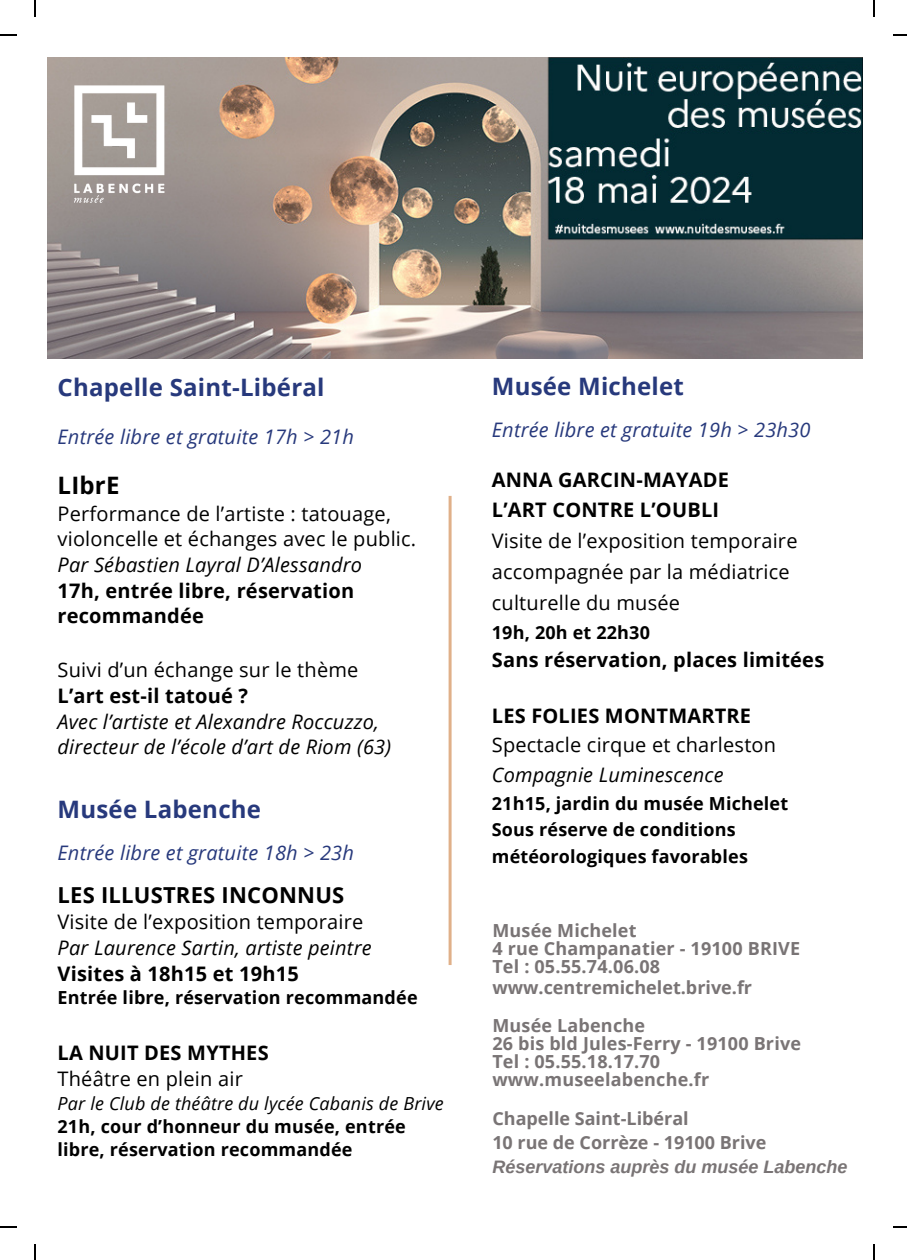
<style>
.page{position:relative;width:907px;height:1260px;background:#fff}
.page>*{position:absolute;margin:0;border:0;box-sizing:border-box;transform-origin:0 0}
.t1{font:700 24px "Open Sans";letter-spacing:.01em;color:#27397c}
.t2{font:700 24px "Open Sans";letter-spacing:.01em;color:#000}
.t3{font:700 22px "Open Sans";letter-spacing:.01em;color:#000}
.t4{font:20px/30.6px "Open Sans";letter-spacing:.01em;color:#000}
.t5{font:700 20px/25.6px "Open Sans";letter-spacing:.01em;color:#000}
.t6{font:italic 20px/25.6px "Open Sans";letter-spacing:.01em;color:#000}
.t7{font:italic 20px "Open Sans";letter-spacing:.01em;color:#27397c}
.t8{font:700 18px/18px "Open Sans";letter-spacing:.01em;color:#797475}
.t9{font:700 18px/26.6px "Open Sans";letter-spacing:.01em;color:#000}
.t10{font:italic 18px "Open Sans";letter-spacing:.01em;color:#000}
.s1{font-family:"Arimo";font-style:italic}
</style>
<div class="page">
<img style="left:47px;top:57px;width:815px;height:302px">
<img style="left:63px;top:77px;width:111px;height:131px">
<hr style="left:448px;top:496px;width:3px;height:468px;background:#e0b089">
<svg style="left:34px;top:0;width:2px;height:16px"></svg>
<svg style="left:0;top:34px;width:16px;height:2px"></svg>
<svg style="left:873px;top:0;width:1px;height:16px"></svg>
<svg style="left:893px;top:34px;width:14px;height:2px"></svg>
<svg style="left:34px;top:1244px;width:2px;height:15px"></svg>
<svg style="left:0;top:1226px;width:16px;height:1px"></svg>
<svg style="left:873px;top:1244px;width:1px;height:15px"></svg>
<svg style="left:893px;top:1226px;width:14px;height:1px"></svg>
<h1 class="t1" style="left:58px;top:370px;width:268px">Chapelle Saint-Libéral</h1>
<p class="t7" style="left:58px;top:422px;width:298px">Entrée libre et gratuite 17h &gt; 21h</p>
<h1 class="t2" style="left:58px;top:468px;width:63px">LIbrE</h1>
<p class="t4" style="left:58px;top:500px;width:360px;line-height:25.6px">Performance de l’artiste : tatouage, violoncelle et échanges avec le public.</p>
<p class="t6" style="left:58px;top:551px;width:306px">Par Sébastien Layral D’Alessandro</p>
<p class="t5" style="left:58px;top:577px;width:298px">17h, entrée libre, réservation recommandée</p>
<p class="t4" style="left:58px;top:654px;width:302px">Suivi d’un échange sur le thème</p>
<p class="t5" style="left:58px;top:682px;width:192px">L’art est-il tatoué ?</p>
<p class="t6" style="left:58px;top:708px;width:335px">Avec l’artiste et Alexandre Roccuzzo, directeur de l’école d’art de Riom (63)</p>
<h1 class="t1" style="left:58px;top:791px;width:205px">Musée Labenche</h1>
<p class="t7" style="left:58px;top:838px;width:298px">Entrée libre et gratuite 18h &gt; 23h</p>
<p class="t3" style="left:58px;top:879px;width:288px">LES ILLUSTRES INCONNUS</p>
<p class="t4" style="left:58px;top:905px;width:307px">Visite de l’exposition temporaire</p>
<p class="t6" style="left:58px;top:934px;width:315px">Par Laurence Sartin, artiste peintre</p>
<p class="t5" style="left:58px;top:959px;width:243px">Visites à 18h15 et 19h15</p>
<p class="t9" style="left:58px;top:983px;width:361px">Entrée libre, réservation recommandée</p>
<p class="t5" style="left:58px;top:1039px;width:213px">LA NUIT DES MYTHES</p>
<p class="t4" style="left:58px;top:1062px;width:187px">Théâtre en plein air</p>
<p class="t10" style="left:58px;top:1090px;width:388px">Par le Club de théâtre du lycée Cabanis de Brive</p>
<p class="t9" style="left:58px;top:1114px;width:350px;line-height:23.2px">21h, cour d’honneur du musée, entrée libre, réservation recommandée</p>
<h1 class="t1" style="left:492px;top:369px;width:194px">Musée Michelet</h1>
<p class="t7" style="left:492px;top:416px;width:320px">Entrée libre et gratuite 19h &gt; 23h30</p>
<p class="t5" style="left:492px;top:463px;width:238px;line-height:30.6px">ANNA GARCIN-MAYADE<br>L’ART CONTRE L’OUBLI</p>
<p class="t4" style="left:492px;top:525px;width:307px">Visite de l’exposition temporaire accompagnée par la médiatrice culturelle du musée</p>
<p class="t9" style="left:492px;top:618px;width:160px">19h, 20h et 22h30</p>
<p class="t5" style="left:492px;top:646px;width:334px">Sans réservation, places limitées</p>
<p class="t5" style="left:492px;top:702px;width:261px">LES FOLIES MONTMARTRE</p>
<p class="t4" style="left:492px;top:729px;width:286px">Spectacle cirque et charleston</p>
<p class="t6" style="left:492px;top:761px;width:233px">Compagnie Luminescence</p>
<p class="t9" style="left:492px;top:789px;width:298px">21h15, jardin du musée Michelet<br>Sous réserve de conditions météorologiques favorables</p>
<h3 class="t8" style="left:492px;top:920px;width:309px">Musée Michelet<br>4 rue Champanatier - 19100 BRIVE<br>Tel : 05.55.74.06.08</h3>
<h3 class="t8" style="left:492px;top:977px;width:261px">www.centremichelet.brive.fr</h3>
<h3 class="t8" style="left:492px;top:1015px;width:310px">Musée Labenche<br>26 bis bld Jules-Ferry - 19100 Brive<br>Tel : 05.55.18.17.70 www.museelabenche.fr</h3>
<h3 class="t8" style="left:492px;top:1105px;width:356px;line-height:24px">Chapelle Saint-Libéral<br>10 rue de Corrèze - 19100 Brive<br><span class="s1">Réservations auprès du musée Labenche</span></h3>
</div>
